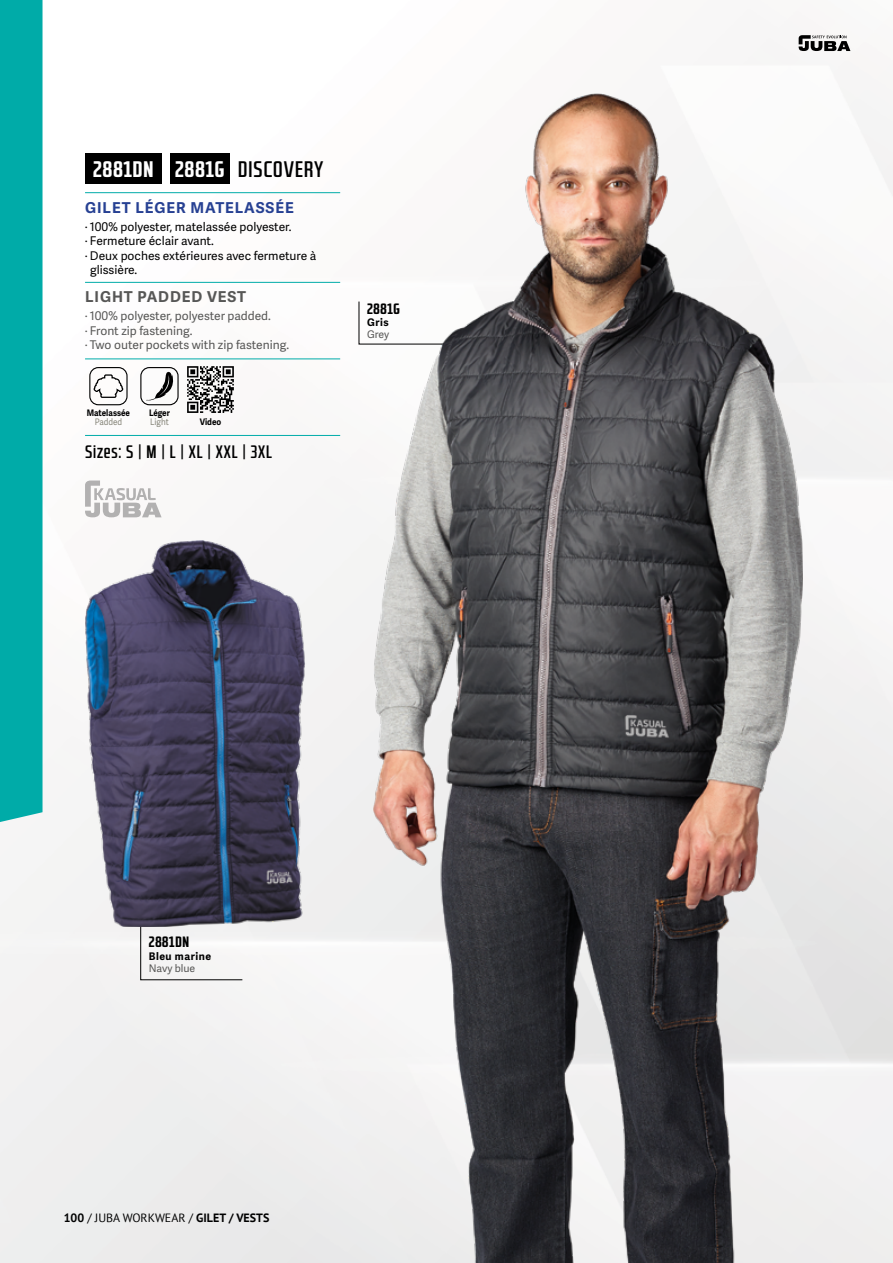
<style>
.page{position:relative;width:893px;height:1263px;background:#fff}
.page>*{position:absolute;margin:0;border:0;box-sizing:border-box;transform-origin:0 0}
.t1{font:700 22.5px "RB No 2.1 b";letter-spacing:.05em;color:#fff}
.t2{font:500 22.5px "RB No 2.1 b";letter-spacing:.05em;color:#000}
.t3{font:500 18px "RB No 2.1 b";letter-spacing:.05em;color:#000}
.t4{font:700 15px "Adelle Sans";letter-spacing:.06em;color:#274193}
.t5{font:700 15px "Adelle Sans";letter-spacing:.06em;color:#575756}
.t6{font:700 15px "RB No 2.1 b";letter-spacing:.05em;color:#000}
.t7{font:12px "Adelle Sans";color:#000}
.t8{font:12px/14.4px "Adelle Sans";color:#575756}
.t9{font:700 12px "PT Sans";color:#000}
.t10{font:700 10.5px "Adelle Sans";letter-spacing:.05em;color:#000}
.t11{font:10.5px "Adelle Sans";color:#575756}
.t12{font:700 9px "Adelle Sans";color:#000;scale:.9 1}
.t13{font:9px "Adelle Sans";color:#87867a;scale:.9 1}
.s1{font-weight:400}
</style>
<div class="page">
<img style="left:0;top:37px;width:893px;height:1226px">
<svg style="left:799px;top:35px;width:51px;height:16px"></svg>
<div style="left:0;top:0;width:43px;height:825px;background:#00aba8"></div>
<svg style="left:85px;top:480px;width:77px;height:37px"></svg>
<hr style="left:85px;top:282px;width:255px;height:1px;background:#00aca9">
<hr style="left:85px;top:358px;width:255px;height:1px;background:#00aca9">
<hr style="left:85px;top:192px;width:255px;height:1px;background:#00aca9">
<hr style="left:85px;top:435px;width:255px;height:1px;background:#00aca9">
<div style="left:85px;top:153px;width:77px;height:31px;background:#000"></div>
<div style="left:170px;top:153px;width:60px;height:31px;background:#000"></div>
<svg style="left:146px;top:372px;width:28px;height:30px"></svg>
<div style="left:140px;top:367px;width:39px;height:38px;border:1px solid #000;border-radius:9px"></div>
<div style="left:89px;top:367px;width:39px;height:38px;border:1px solid #000;border-radius:9px"></div>
<svg style="left:92px;top:374px;width:33px;height:25px"></svg>
<div style="left:140px;top:926px;width:103px;height:54px;background:#f4f4f4"></div>
<svg style="left:358px;top:301px;width:15px;height:44px"></svg>
<img style="left:85px;top:540px;width:230px;height:386px">
<img style="left:373px;top:93px;width:429px;height:1170px">
<svg style="left:187px;top:366px;width:47px;height:47px"></svg>
<h1 class="t1" style="left:93px;top:156px;width:133px">2881DN 2881G</h1>
<h1 class="t2" style="left:238px;top:157px;width:87px">DISCOVERY</h1>
<p class="t4" style="left:85px;top:198px;width:210px">GILET LÉGER MATELASSÉE</p>
<p class="t7" style="left:85px;top:218px;width:208px">· 100% polyester, matelassée polyester.</p>
<p class="t7" style="left:85px;top:232px;width:130px">· Fermeture éclair avant.</p>
<p class="t7" style="left:85px;top:247px;width:233px">· Deux poches extérieures avec fermeture à</p>
<p class="t7" style="left:90px;top:261px;width:48px">glissière.</p>
<p class="t5" style="left:85px;top:288px;width:162px">LIGHT PADDED VEST</p>
<p class="t8" style="left:85px;top:308px;width:206px">· 100% polyester, polyester padded.<br>· Front zip fastening.<br>· Two outer pockets with zip fastening.</p>
<p class="t12" style="left:87px;top:407px;width:49px">Matelassée</p>
<p class="t13" style="left:95px;top:415px;width:32px">Padded</p>
<p class="t12" style="left:149px;top:407px;width:25px">Léger</p>
<p class="t13" style="left:150px;top:415px;width:22px">Light</p>
<p class="t12" style="left:200px;top:416px;width:25px">Video</p>
<h2 class="t3" style="left:85px;top:441px;width:188px">Sizes: S | M | L | XL | XXL | 3XL</h2>
<p class="t6" style="left:367px;top:299px;width:34px">2881G</p>
<p class="t10" style="left:367px;top:316px;width:23px">Gris</p>
<p class="t11" style="left:367px;top:327px;width:24px">Grey</p>
<p class="t6" style="left:149px;top:933px;width:42px">2881DN</p>
<p class="t10" style="left:149px;top:949px;width:64px">Bleu marine</p>
<p class="t11" style="left:149px;top:960px;width:48px">Navy blue</p>
<p class="t9" style="left:64px;top:1210px;width:207px">100 <span class="s1">/ JUBA WORKWEAR /</span> GILET / VESTS</p>
</div>
